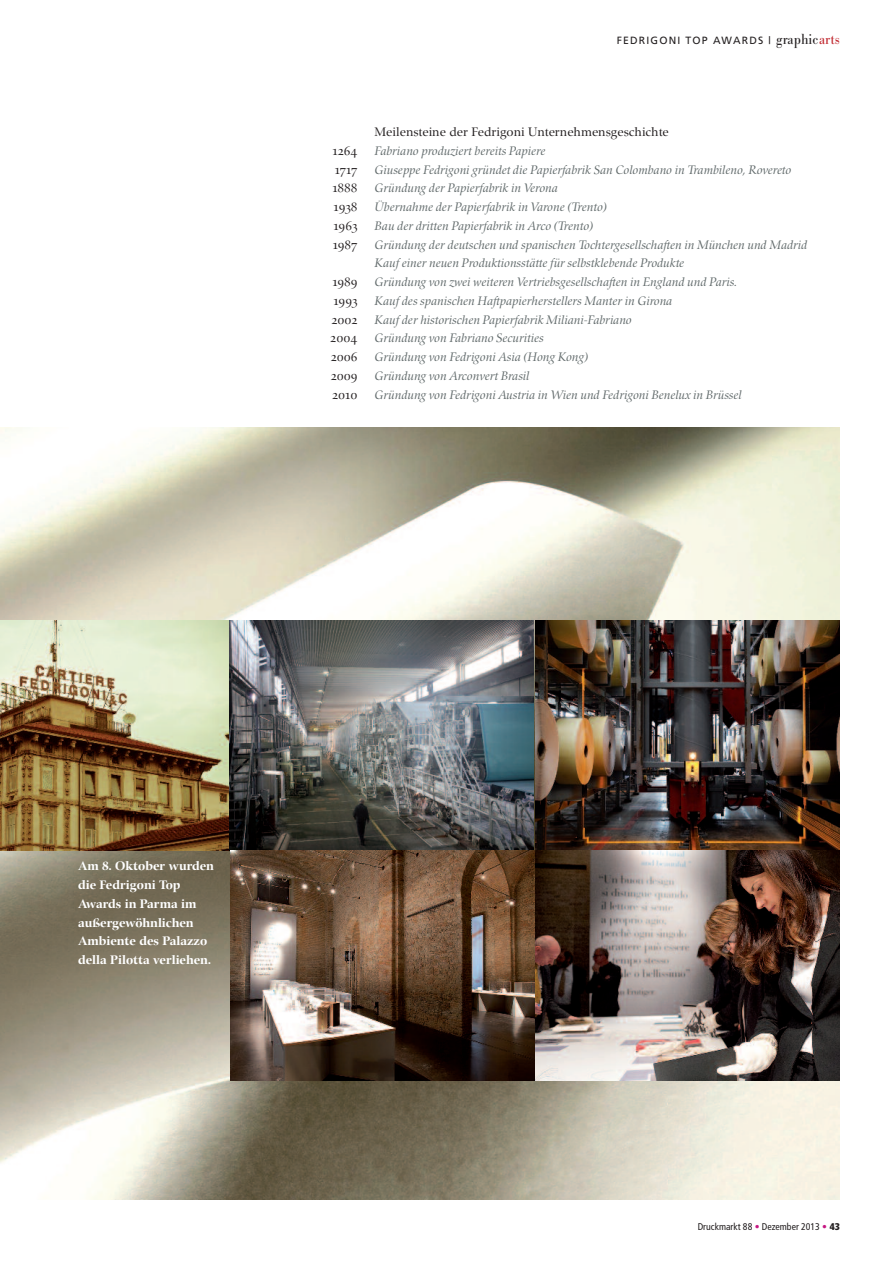
<style>
.page{position:relative;width:893px;height:1263px;background:#fff}
.page>*{position:absolute;margin:0;border:0;box-sizing:border-box;transform-origin:0 0}
.t1{font:italic 12.75px/18.8px "Zapf Renais SB";color:#60696a}
.t2{font:700 12.75px/18.8px "Zapf Renais SB";color:#fff}
.t3{font:12.75px/18.8px "Zapf Renais SB Caps";color:#231f20;text-align:justify}
.t4{font:12.75px "Zapf Renais SB";color:#231f20}
.t5{font:10.5px "Frutiger";letter-spacing:.11em;color:#231f20}
.t6{font:condensed 9.75px "Frutiger";color:#231f20}
.s1{font-family:"Bodoni Nr 1 SB";font-size:15px}
.s2{font-family:"Bodoni Nr 1 SB";font-size:15px;color:#c0262d}
.s3{color:#c61882}
.s4{font-weight:900}
</style>
<div class="page">
<img style="left:0;top:427px;width:840px;height:772px">
<img style="left:0;top:621px;width:229px;height:229px">
<img style="left:229px;top:621px;width:611px;height:229px">
<img style="left:231px;top:850px;width:609px;height:230px">
<p class="t5" style="left:617px;top:36px;width:225px">FEDRIGONI TOP AWARDS | <span class="s1">graphic</span><span class="s2">arts</span></p>
<p class="t3" style="left:332px;top:141px;width:27px">1264<br>1717<br>1888<br>1938<br>1963<br>1987</p>
<p class="t3" style="left:330px;top:272px;width:29px">1989<br>1993<br>2002<br>2004<br>2006<br>2009<br>2010</p>
<p class="t4" style="left:375px;top:124px;width:296px">Meilensteine der Fedrigoni Unternehmensgeschichte</p>
<p class="t1" style="left:375px;top:141px;width:434px">Fabriano produziert bereits Papiere<br>Giuseppe Fedrigoni gründet die Papierfabrik San Colombano in Trambileno, Rovereto Gründung der Papierfabrik in Verona<br>Übernahme der Papierfabrik in Varone (Trento)<br>Bau der dritten Papierfabrik in Arco (Trento)<br>Gründung der deutschen und spanischen Tochtergesellschaften in München und Madrid Kauf einer neuen Produktionsstätte für selbstklebende Produkte<br>Gründung von zwei weiteren Vertriebsgesellschaften in England und Paris.<br>Kauf des spanischen Haftpapierherstellers Manter in Girona<br>Kauf der historischen Papierfabrik Miliani-Fabriano<br>Gründung von Fabriano Securities<br>Gründung von Fedrigoni Asia (Hong Kong)<br>Gründung von Arconvert Brasil<br>Gründung von Fedrigoni Austria in Wien und Fedrigoni Benelux in Brüssel</p>
<p class="t2" style="left:78px;top:856px;width:137px">Am 8. Oktober wurden die Fedrigoni Top<br>Awards in Parma im außergewöhnlichen<br>Ambiente des Palazzo della Pilotta verliehen.</p>
<p class="t6" style="left:698px;top:1222px;width:144px">Druckmarkt 88 <span class="s3">•</span> Dezember 2013 <span class="s3">•</span> <span class="s4">43</span></p>
</div>
